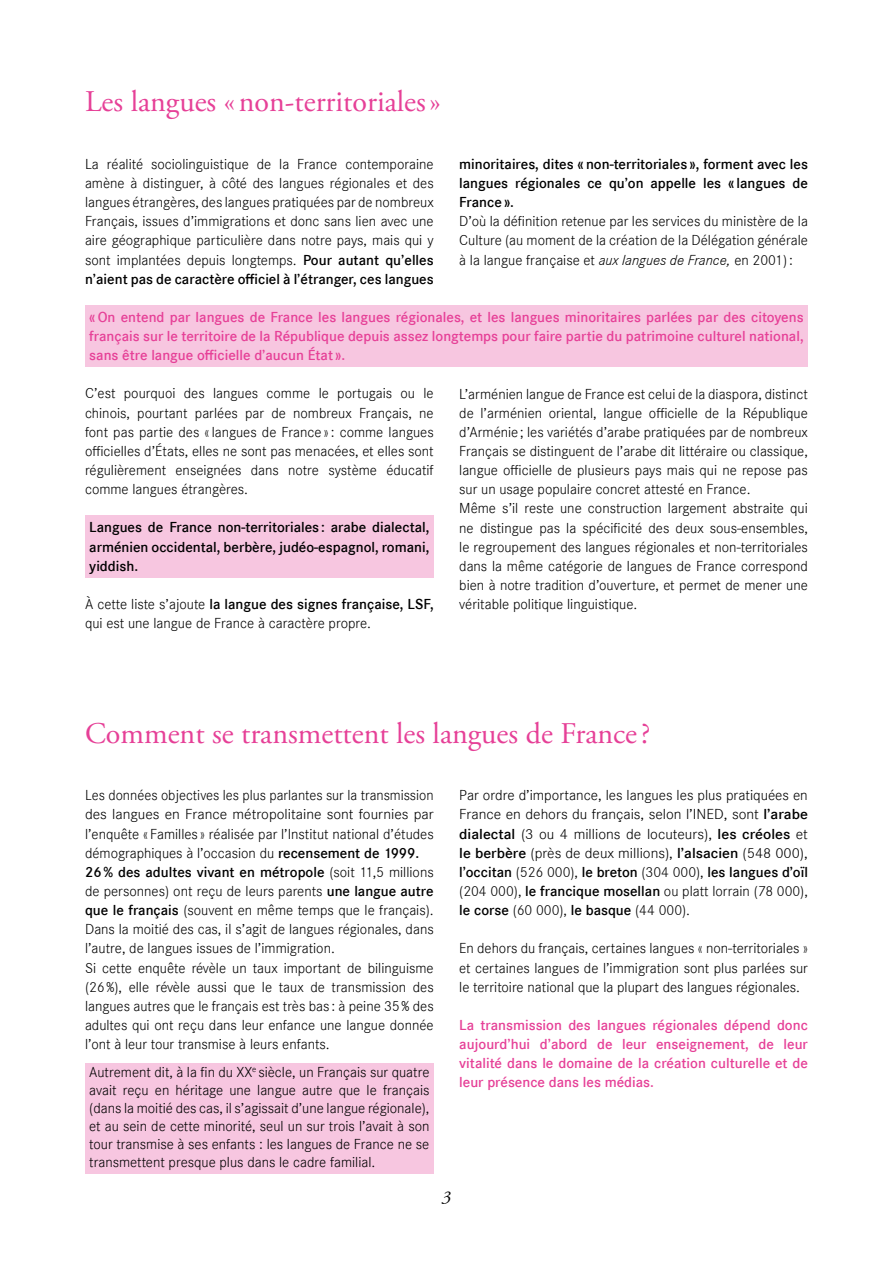
<style>
.page{position:relative;width:893px;height:1263px;background:#fff}
.page>*{position:absolute;margin:0;border:0;box-sizing:border-box;transform-origin:0 0}
.t1{font:30px "Adobe Garamond Pro";color:#e64097}
.t2{font:italic 18px "Adobe Garamond Pro";color:#000}
.t3{font:15px/19.2px "Corporate S Ligh";color:#000;text-align:justify}
.t4{font:600 15px/19.2px "Corporate S";color:#000;text-align:justify}
.t5{font:600 15px/19.2px "Corporate S";color:#e64097;text-align:justify}
.s1{font-family:"Corporate S";font-weight:600}
.s2{font-family:"Corpo S Lig";font-style:italic}
.s3{font-family:"Corporate S Ligh";font-weight:400}
</style>
<div class="page">
<div style="left:85px;top:306px;width:723px;height:61px;background:#f7c6e0"></div>
<div style="left:85px;top:515px;width:349px;height:63px;background:#f7c6e0"></div>
<div style="left:85px;top:1063px;width:349px;height:111px;background:#f7c6e0"></div>
<h1 class="t1" style="left:85px;top:84px;width:357px">Les langues «non-territoriales»</h1>
<p class="t3" style="left:85px;top:154px;width:350px">La réalité sociolinguistique de la France contemporaine amène à distinguer, à côté des langues régionales et des langues étrangères, des langues pratiquées par de nombreux Français, issues d’immigrations et donc sans lien avec une aire géographique particulière dans notre pays, mais qui y sont implantées depuis longtemps. <span class="s1">Pour autant qu’elles</span></p>
<p class="t4" style="left:85px;top:269px;width:350px">n’aient pas de caractère officiel à l’étranger, ces langues</p>
<p class="t4" style="left:459px;top:154px;width:350px">minoritaires, dites «non-territoriales », forment avec les langues régionales ce qu’on appelle les « langues de France».</p>
<p class="t3" style="left:459px;top:212px;width:350px">D’où la définition retenue par les services du ministère de la Culture (au moment de la création de la Délégation générale à la langue française et <span class="s2">aux langues de France,</span> en 2001):</p>
<p class="t5" style="left:89px;top:308px;width:716px">«On entend par langues de France les langues régionales, et les langues minoritaires parlées par des citoyens français sur le territoire de la République depuis assez longtemps pour faire partie du patrimoine culturel national, sans être langue officielle d’aucun État ».</p>
<p class="t3" style="left:85px;top:384px;width:350px">C’est pourquoi des langues comme le portugais ou le chinois, pourtant parlées par de nombreux Français, ne font pas partie des «langues de France »: comme langues officielles d’États, elles ne sont pas menacées, et elles sont régulièrement enseignées dans notre système éducatif comme langues étrangères.</p>
<p class="t4" style="left:89px;top:518px;width:342px">Langues de France non-territoriales : arabe dialectal, arménien occidental, berbère, judéo-espagnol, romani, yiddish.</p>
<p class="t3" style="left:459px;top:384px;width:350px;text-align:left">L’arménien langue de France est celui de la diaspora, distinct de l’arménien oriental, langue officielle de la République d’Arménie ; les variétés d’arabe pratiquées par de nombreux Français se distinguent de l’arabe dit littéraire ou classique, langue officielle de plusieurs pays mais qui ne repose pas sur un usage populaire concret attesté en France.<br>Même s’il reste une construction largement abstraite qui ne distingue pas la spécificité des deux sous-ensembles, le regroupement des langues régionales et non-territoriales dans la même catégorie de langues de France correspond bien à notre tradition d’ouverture, et permet de mener une véritable politique linguistique.</p>
<p class="t4" style="left:85px;top:595px;width:350px"><span class="s3">À cette liste s’ajoute</span> la langue des signes française, LSF,</p>
<p class="t3" style="left:85px;top:614px;width:288px">qui est une langue de France à caractère propre.</p>
<h1 class="t1" style="left:85px;top:715px;width:567px">Comment se transmettent les langues de France?</h1>
<p class="t3" style="left:85px;top:786px;width:350px">Les données objectives les plus parlantes sur la transmission des langues en France métropolitaine sont fournies par l’enquête « Familles » réalisée par l’Institut national d’études démographiques à l’occasion du <span class="s1">recensement de 1999.</span></p>
<p class="t4" style="left:85px;top:862px;width:350px">26% des adultes vivant en métropole <span class="s3">(soit 11,5 millions</span></p>
<p class="t3" style="left:85px;top:881px;width:350px;text-align:left">de personnes) ont reçu de leurs parents <span class="s1">une langue autre que le français</span> (souvent en même temps que le français).<br>Dans la moitié des cas, il s’agit de langues régionales, dans l’autre, de langues issues de l’immigration.<br>Si cette enquête révèle un taux important de bilinguisme (26%), elle révèle aussi que le taux de transmission des langues autres que le français est très bas : à peine 35% des adultes qui ont reçu dans leur enfance une langue donnée l’ont à leur tour transmise à leurs enfants.</p>
<p class="t3" style="left:89px;top:1063px;width:342px;line-height:18px">Autrement dit, à la fin du XX<sup>e</sup> siècle, un Français sur quatre avait reçu en héritage une langue autre que le français (dans la moitié des cas, il s’agissait d’une langue régionale), et au sein de cette minorité, seul un sur trois l’avait à son tour transmise à ses enfants : les langues de France ne se transmettent presque plus dans le cadre familial.</p>
<p class="t2" style="left:442px;top:1186px;width:10px">3</p>
<p class="t3" style="left:459px;top:786px;width:350px">Par ordre d’importance, les langues les plus pratiquées en France en dehors du français, selon l’INED, sont <span class="s1">l’arabe dialectal</span> (3 ou 4 millions de locuteurs), <span class="s1">les créoles</span> et <span class="s1">le berbère</span> (près de deux millions), <span class="s1">l’alsacien</span> (548 000),</p>
<p class="t4" style="left:459px;top:862px;width:350px">l’occitan <span class="s3">(526 000),</span> le breton <span class="s3">(304 000),</span> les langues d’oïl</p>
<p class="t3" style="left:459px;top:881px;width:350px">(204 000), <span class="s1">le francique mosellan</span> ou platt lorrain (78 000), <span class="s1">le corse</span> (60 000), <span class="s1">le basque</span> (44 000).</p>
<p class="t3" style="left:459px;top:939px;width:350px">En dehors du français, certaines langues « non-territoriales » et certaines langues de l’immigration sont plus parlées sur le territoire national que la plupart des langues régionales.</p>
<p class="t5" style="left:459px;top:1016px;width:350px">La transmission des langues régionales dépend donc aujourd’hui d’abord de leur enseignement, de leur vitalité dans le domaine de la création culturelle et de leur présence dans les médias.</p>
</div>
